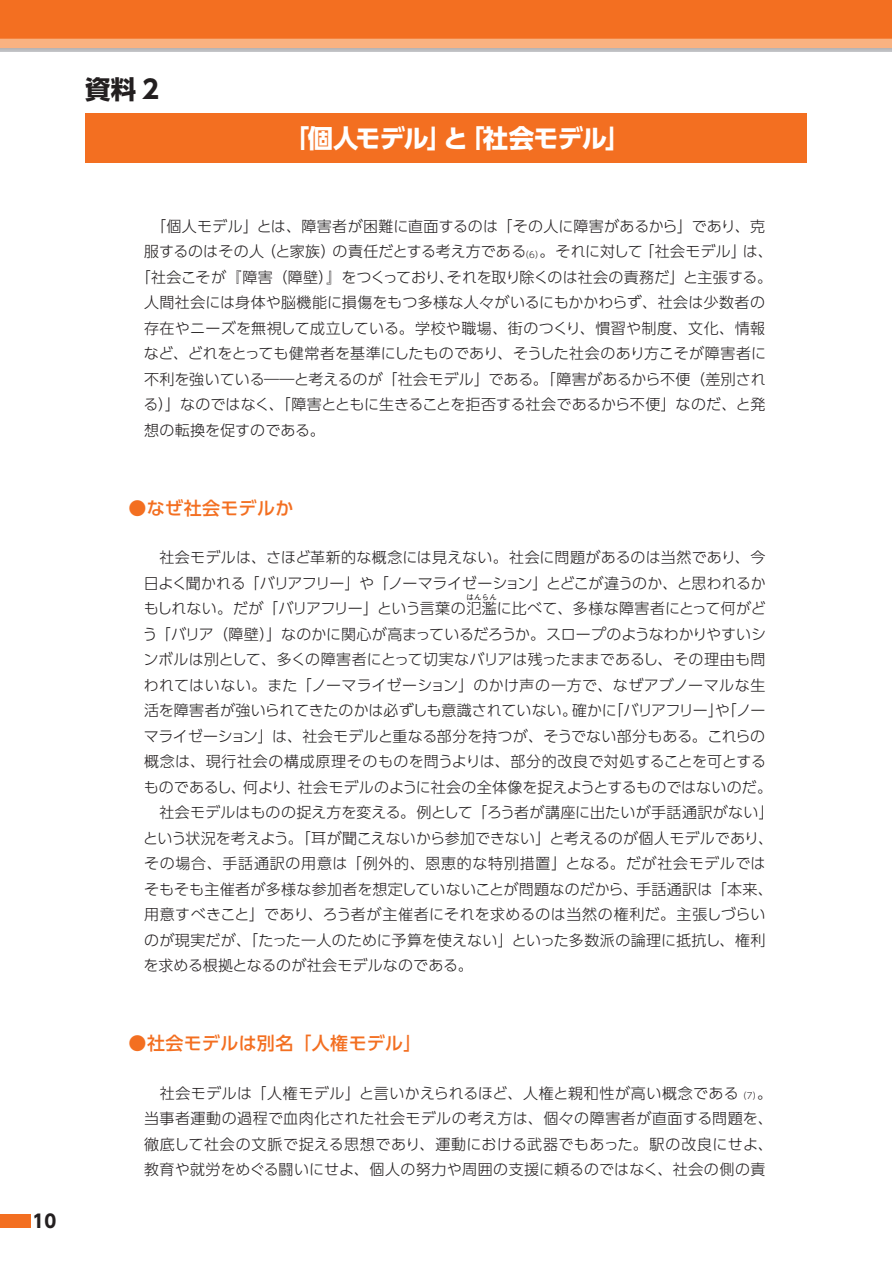
<style>
.page{position:relative;width:893px;height:1263px;background:#fff}
.page>*{position:absolute;margin:0;border:0;box-sizing:border-box;transform-origin:0 0}
.t1{font:700 25.5px "UD Shin Go Pro";letter-spacing:-.05em;color:#fff}
.t2{font:700 25.5px "UD Shin Go Pro";color:#231f20}
.t3{font:500 18px "UD Shin Go Pro";letter-spacing:.02em;color:#f36f21}
.t4{font:700 18px "UD Shin Go Pro";color:#231f20}
.t5{font:300 15px/25.5px "UD Shin Go Pro";letter-spacing:.01em;color:#231f20;text-align:justify}
.t6{font:300 15px "UD Shin Go Pro";letter-spacing:.03em;color:#231f20}
.t7{font:300 15px "UD Shin Go Pro";letter-spacing:-.01em;color:#231f20}
.t8{font:300 15px "UD Shin Go Pro";letter-spacing:.05em;color:#231f20}
.t9{font:300 7.5px "UD Shin Go Pro";color:#231f20}
.s1{font-size:8.7px}
</style>
<div class="page">
<svg style="left:0;top:0;width:892px;height:51px;background:#f07f3b"></svg>
<div style="left:85px;top:113px;width:721px;height:50px;background:#f36f21"></div>
<div style="left:0;top:1214px;width:30px;height:14px;background:#f36f21"></div>
<p class="t4" style="left:33px;top:1206px;width:25px">10</p>
<h1 class="t2" style="left:85px;top:68px;width:75px">資料2</h1>
<h1 class="t1" style="left:284px;top:118px;width:348px">「個人モデル」と「社会モデル」</h1>
<p class="t5" style="left:129px;top:213px;width:638px">　 　「個人モデル」とは、障害者が困難に直面するのは「その人に障害があるから」であり、克</p>
<p class="t5" style="left:144px;top:238px;width:630px">服するのはその人（と家族）の責任だとする考え方である<span class="s1">（6）</span>。それに対して「社会モデル」は、</p>
<p class="t5" style="left:136px;top:264px;width:638px">「社会こそが『障害（障壁）』をつくっており、それを取り除くのは社会の責務だ」と主張する。</p>
<p class="t5" style="left:144px;top:289px;width:623px">人間社会には身体や脳機能に損傷をもつ多様な人々がいるにもかかわらず、社会は少数者の</p>
<p class="t5" style="left:144px;top:315px;width:623px">存在やニーズを無視して成立している。学校や職場、街のつくり、慣習や制度、文化、情報</p>
<p class="t5" style="left:144px;top:340px;width:624px">など、どれをとっても健常者を基準にしたものであり、そうした社会のあり方こそが障害者に</p>
<p class="t5" style="left:144px;top:366px;width:623px">不利を強いている――と考えるのが「社会モデル」である。「障害があるから不便（差別され</p>
<p class="t5" style="left:143px;top:391px;width:623px">る）」なのではなく、「障害とともに生きることを拒否する社会であるから不便」なのだ、と発</p>
<p class="t5" style="left:144px;top:417px;width:182px">想の転換を促すのである。</p>
<p class="t3" style="left:129px;top:493px;width:166px">●なぜ社会モデルか</p>
<p class="t5" style="left:144px;top:544px;width:624px;text-indent:-15px">　 　社会モデルは、さほど革新的な概念には見えない。社会に問題があるのは当然であり、今日よく聞かれる「バリアフリー」や「ノーマライゼーション」とどこが違うのか、と思われるかもしれない。だが「バリアフリー」という言葉の氾濫に比べて、多様な障害者にとって何がど</p>
<p class="t9" style="left:466px;top:591px;width:32px">はんらん</p>
<p class="t7" style="left:143px;top:622px;width:625px">う「バリア（障壁）」なのかに関心が高まっているだろうか。スロープのようなわかりやすいシ</p>
<p class="t5" style="left:143px;top:646px;width:623px">ンボルは別として、多くの障害者にとって切実なバリアは残ったままであるし、その理由も問</p>
<p class="t6" style="left:144px;top:673px;width:623px">われてはいない。また「ノーマライゼーション」のかけ声の一方で、なぜアブノーマルな生</p>
<p class="t5" style="left:144px;top:697px;width:623px">活を障害者が強いられてきたのかは必ずしも意識されていない。確かに「バリアフリー」や「ノー</p>
<p class="t5" style="left:144px;top:723px;width:623px">マライゼーション」は、社会モデルと重なる部分を持つが、そうでない部分もある。これらの</p>
<p class="t5" style="left:144px;top:748px;width:624px">概念は、現行社会の構成原理そのものを問うよりは、部分的改良で対処することを可とする</p>
<p class="t5" style="left:144px;top:774px;width:630px">ものであるし、何より、社会モデルのように社会の全体像を捉えようとするものではないのだ。</p>
<p class="t5" style="left:129px;top:799px;width:647px">　 　社会モデルはものの捉え方を変える。例として「ろう者が講座に出たいが手話通訳がない」</p>
<p class="t5" style="left:143px;top:825px;width:631px">という状況を考えよう。「耳が聞こえないから参加できない」と考えるのが個人モデルであり、</p>
<p class="t8" style="left:144px;top:851px;width:623px">その場合、手話通訳の用意は「例外的、恩恵的な特別措置」となる。だが社会モデルでは</p>
<p class="t5" style="left:144px;top:876px;width:630px">そもそも主催者が多様な参加者を想定していないことが問題なのだから、手話通訳は「本来、</p>
<p class="t6" style="left:144px;top:902px;width:623px">用意すべきこと」であり、ろう者が主催者にそれを求めるのは当然の権利だ。主張しづらい</p>
<p class="t5" style="left:144px;top:927px;width:623px">のが現実だが、「たった一人のために予算を使えない」といった多数派の論理に抵抗し、権利</p>
<p class="t5" style="left:144px;top:952px;width:331px">を求める根拠となるのが社会モデルなのである。</p>
<p class="t3" style="left:129px;top:1029px;width:295px">●社会モデルは別名「人権モデル」</p>
<p class="t5" style="left:144px;top:1080px;width:630px;text-indent:-15px">　 　社会モデルは「人権モデル」と言いかえられるほど、人権と親和性が高い概念である<span class="s1">（7）</span>。当事者運動の過程で血肉化された社会モデルの考え方は、個々の障害者が直面する問題を、徹底して社会の文脈で捉える思想であり、運動における武器でもあった。駅の改良にせよ、教育や就労をめぐる闘いにせよ、個人の努力や周囲の支援に頼るのではなく、社会の側の責</p>
</div>
